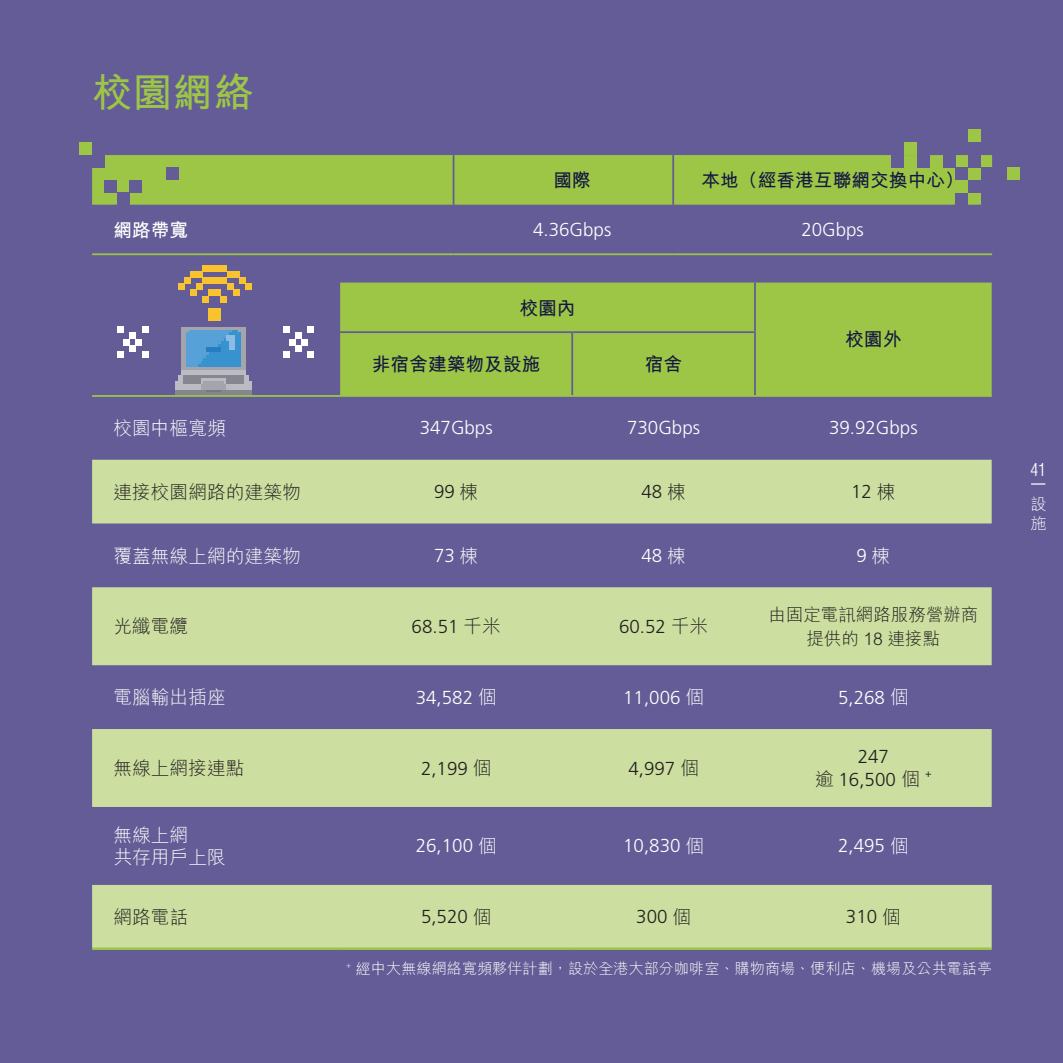
<style>
.page{position:relative;width:1063px;height:1063px;background:#635c96}
.page>*{position:absolute;margin:0;border:0;box-sizing:border-box;transform-origin:0 0}
.t1{font:700 40px "M Hei HK";color:#9dc647}
.t2{font:300 18.75px "Frutiger";color:#fff}
.t3{font:300 18.75px "Frutiger";color:#231f20}
.t4{font:700 18.75px "M Hei HK";color:#141840}
.t5{font:300 18.75px/22.5px "M Hei HK";color:#fff}
.t6{font:300 18.75px "M Hei HK";color:#231f20}
.t7{font:700 18.75px "M Hei HK";color:#fff}
.t8{font:300 17.5px/23.8px "M Hei HK";color:#231f20;text-align:center}
.t9{font:300 condensed 17.5px "Helvetica";color:#fff}
.t10{font:300 16.25px/19.5px "M Hei HK";color:#fff}
.body_tight{font:300 15px "M Hei HK";letter-spacing:.01em;color:#fff}
.t11{font:300 11px "Frutiger";color:#231f20}
.s1{font-family:"M Hei HK"}
</style>
<div class="page">
<div style="left:340px;top:283px;width:652px;height:112px;background:#9dc647"></div>
<svg style="left:92px;top:460px;width:900px;height:487px;fill:#ccdfa0"></svg>
<hr style="left:755px;top:395px;width:237px;height:2px;background:#9dc647">
<hr style="left:92px;top:395px;width:248px;height:2px;background:#9dc647">
<hr style="left:340px;top:395px;width:232px;height:2px;background:#9dc647">
<hr style="left:572px;top:395px;width:183px;height:2px;background:#9dc647">
<hr style="left:754px;top:283px;width:2px;height:48px;background:#635c96">
<hr style="left:340px;top:331px;width:232px;height:2px;background:#635c96">
<hr style="left:572px;top:331px;width:184px;height:2px;background:#635c96">
<hr style="left:571px;top:333px;width:2px;height:62px;background:#635c96">
<hr style="left:754px;top:333px;width:2px;height:62px;background:#635c96">
<hr style="left:92px;top:947px;width:248px;height:3px;background:#9dc647">
<hr style="left:340px;top:947px;width:232px;height:3px;background:#9dc647">
<hr style="left:572px;top:947px;width:183px;height:3px;background:#9dc647">
<hr style="left:755px;top:947px;width:237px;height:3px;background:#9dc647">
<div style="left:92px;top:155px;width:900px;height:50px;background:#9dc647"></div>
<hr style="left:453px;top:155px;width:1px;height:50px;background:#635c96">
<hr style="left:672px;top:155px;width:2px;height:50px;background:#635c96">
<hr style="left:92px;top:253px;width:362px;height:2px;background:#9dc647">
<hr style="left:454px;top:253px;width:219px;height:2px;background:#9dc647">
<hr style="left:673px;top:253px;width:319px;height:2px;background:#9dc647">
<div style="left:90px;top:153px;width:15px;height:14px;background:#635c96"></div>
<div style="left:80px;top:143px;width:12px;height:12px;background:#9dc647"></div>
<div style="left:105px;top:180px;width:12px;height:12px;background:#635c96"></div>
<div style="left:129px;top:180px;width:13px;height:12px;background:#635c96"></div>
<div style="left:166px;top:167px;width:13px;height:13px;background:#635c96"></div>
<div style="left:117px;top:192px;width:12px;height:13px;background:#635c96"></div>
<div style="left:892px;top:155px;width:12px;height:13px;background:#635c96"></div>
<div style="left:904px;top:143px;width:13px;height:12px;background:#9dc647"></div>
<div style="left:917px;top:155px;width:13px;height:13px;background:#635c96"></div>
<div style="left:943px;top:155px;width:13px;height:13px;background:#635c96"></div>
<div style="left:968px;top:129px;width:13px;height:13px;background:#9dc647"></div>
<div style="left:968px;top:155px;width:13px;height:13px;background:#635c96"></div>
<div style="left:968px;top:180px;width:13px;height:13px;background:#635c96"></div>
<div style="left:956px;top:193px;width:12px;height:13px;background:#635c96"></div>
<div style="left:956px;top:168px;width:12px;height:12px;background:#635c96"></div>
<div style="left:981px;top:193px;width:13px;height:13px;background:#635c96"></div>
<div style="left:981px;top:180px;width:13px;height:13px;background:#635c96"></div>
<div style="left:981px;top:168px;width:13px;height:12px;background:#635c96"></div>
<div style="left:1007px;top:168px;width:13px;height:12px;background:#9dc647"></div>
<div style="left:196px;top:284px;width:7px;height:6px;background:#f9c32e"></div>
<div style="left:190px;top:271px;width:6px;height:7px;background:#f9c32e"></div>
<svg style="left:178px;top:278px;width:18px;height:18px"></svg>
<div style="left:245px;top:284px;width:7px;height:6px;background:#f9c32e"></div>
<div style="left:196px;top:271px;width:7px;height:7px;background:#f9c32e"></div>
<div style="left:227px;top:271px;width:6px;height:7px;background:#f9c32e"></div>
<div style="left:233px;top:271px;width:6px;height:7px;background:#f9c32e"></div>
<svg style="left:203px;top:278px;width:42px;height:24px"></svg>
<svg style="left:203px;top:265px;width:24px;height:6px"></svg>
<svg style="left:209px;top:308px;width:12px;height:11px"></svg>
<img style="left:175px;top:319px;width:77px;height:76px">
<svg style="left:118px;top:327px;width:30px;height:30px"></svg>
<div style="left:307px;top:327px;width:7px;height:6px;background:#fff"></div>
<svg style="left:283px;top:327px;width:24px;height:30px"></svg>
<div style="left:307px;top:351px;width:7px;height:6px;background:#fff"></div>
<svg style="left:1031px;top:483px;width:14px;height:2px"></svg>
<p class="t1" style="left:92px;top:64px;width:163px">校園網絡</p>
<p class="t4" style="left:553px;top:167px;width:39px">國際</p>
<p class="t4" style="left:701px;top:167px;width:264px">本地（經香港互聯網交換中心）</p>
<p class="t7" style="left:113px;top:216px;width:76px">網路帶寬</p>
<p class="t2" style="left:533px;top:219px;width:80px">4.36Gbps</p>
<p class="t2" style="left:801px;top:219px;width:64px">20Gbps</p>
<p class="t4" style="left:519px;top:294px;width:58px">校園內</p>
<p class="t4" style="left:372px;top:351px;width:170px">非宿舍建築物及設施</p>
<p class="t4" style="left:645px;top:351px;width:39px">宿舍</p>
<p class="t4" style="left:845px;top:326px;width:58px">校園外</p>
<p class="t5" style="left:113px;top:416px;width:114px">校園中樞寬頻</p>
<p class="t2" style="left:420px;top:417px;width:74px">347Gbps</p>
<p class="t2" style="left:627px;top:417px;width:74px">730Gbps</p>
<p class="t2" style="left:829px;top:417px;width:90px">39.92Gbps</p>
<p class="t6" style="left:113px;top:479px;width:189px">連接校園網路的建築物</p>
<p class="t3" style="left:434px;top:481px;width:46px">99 <span class="s1">棟</span></p>
<p class="t3" style="left:641px;top:481px;width:46px">48 <span class="s1">棟</span></p>
<p class="t3" style="left:851px;top:481px;width:46px">12 <span class="s1">棟</span></p>
<p class="t5" style="left:113px;top:544px;width:189px">覆蓋無線上網的建築物</p>
<p class="t2" style="left:434px;top:545px;width:46px">73 <span class="s1">棟</span></p>
<p class="t2" style="left:641px;top:545px;width:46px">48 <span class="s1">棟</span></p>
<p class="t2" style="left:856px;top:545px;width:35px">9<span class="s1">棟</span></p>
<p class="t6" style="left:113px;top:613px;width:76px">光纖電纜</p>
<p class="t3" style="left:412px;top:616px;width:91px">68.51 <span class="s1">千米</span></p>
<p class="t3" style="left:619px;top:616px;width:91px">60.52 <span class="s1">千米</span></p>
<p class="t8" style="left:768px;top:602px;width:211px">由固定電訊網路服務營辦商提供的 18 連接點</p>
<p class="t5" style="left:113px;top:685px;width:114px">電腦輸出插座</p>
<p class="t2" style="left:416px;top:687px;width:82px">34,582 <span class="s1">個</span></p>
<p class="t2" style="left:623px;top:687px;width:82px">11,006 <span class="s1">個</span></p>
<p class="t2" style="left:838px;top:687px;width:72px">5,268 <span class="s1">個</span></p>
<p class="t6" style="left:113px;top:755px;width:133px">無線上網接連點</p>
<p class="t3" style="left:421px;top:757px;width:72px">2,199 <span class="s1">個</span></p>
<p class="t3" style="left:628px;top:757px;width:72px">4,997 <span class="s1">個</span></p>
<p class="t3" style="left:858px;top:746px;width:33px">247</p>
<p class="t3" style="left:815px;top:769px;width:106px"><span class="s1">逾</span> 16,500 <span class="s1">個</span></p>
<p class="t11" style="left:925px;top:767px;width:8px">+</p>
<p class="t5" style="left:113px;top:823px;width:114px">無線上網<br>共存用戶上限</p>
<p class="t2" style="left:416px;top:835px;width:82px">26,100 <span class="s1">個</span></p>
<p class="t2" style="left:623px;top:835px;width:82px">10,830 <span class="s1">個</span></p>
<p class="t2" style="left:838px;top:835px;width:72px">2,495 <span class="s1">個</span></p>
<p class="t6" style="left:113px;top:904px;width:76px">網路電話</p>
<p class="t3" style="left:421px;top:906px;width:72px">5,520 <span class="s1">個</span></p>
<p class="t3" style="left:636px;top:906px;width:56px">300 <span class="s1">個</span></p>
<p class="t3" style="left:846px;top:906px;width:56px">310 <span class="s1">個</span></p>
<p class="body_tight" style="left:346px;top:958px;width:648px"><sup>+</sup> 經中大無線網絡寬頻夥伴計劃，設於全港大部分咖啡室、購物商場、便利店、機場及公共電話亭</p>
<p class="t9" style="left:1030px;top:459px;width:17px">41</p>
<p class="t10" style="left:1030px;top:493px;width:18px">設施</p>
</div>
